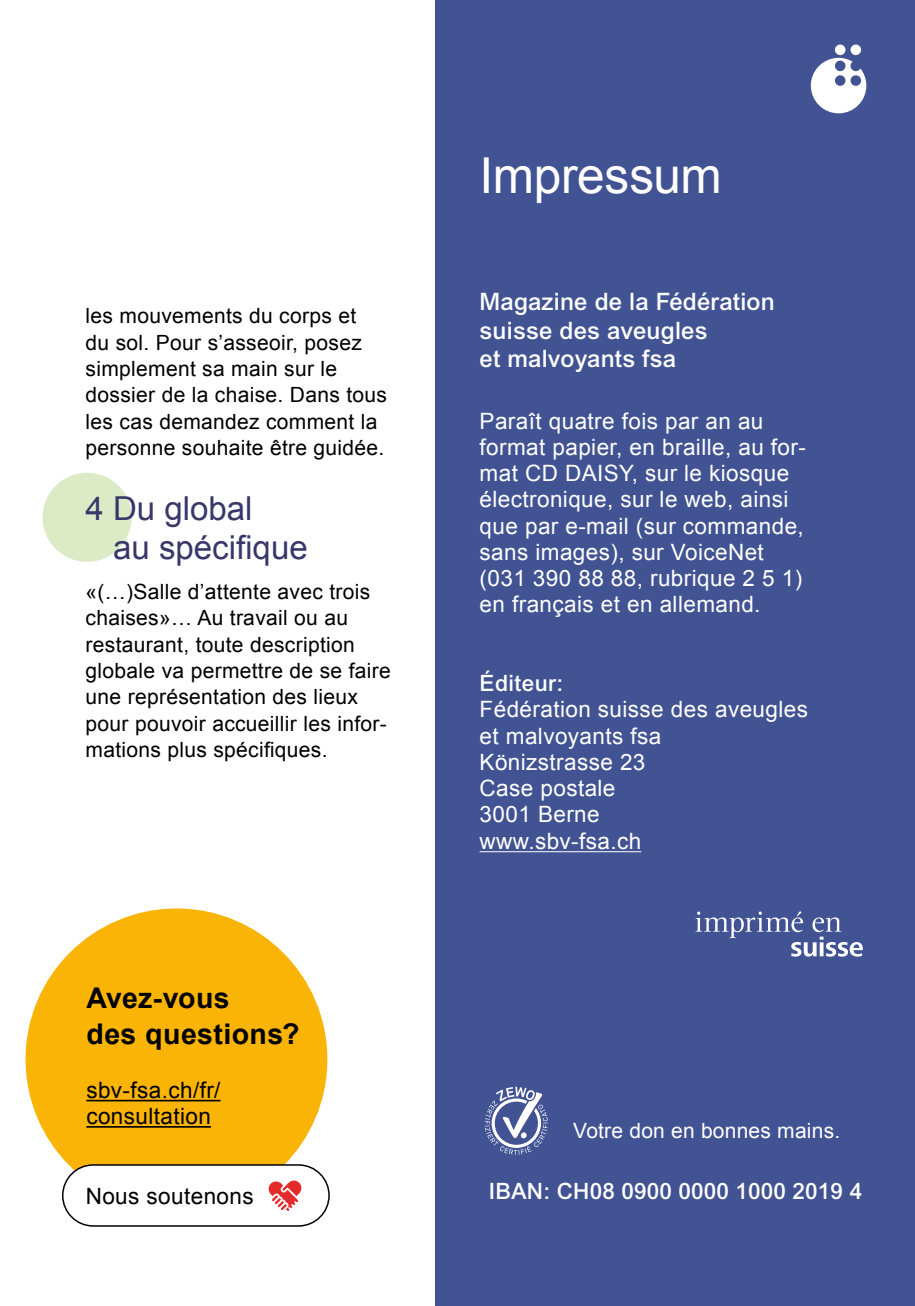
<style>
.page{position:relative;width:915px;height:1306px;background:#fff}
.page>*{position:absolute;margin:0;border:0;box-sizing:border-box;transform-origin:0 0}
.Impressum-Titel{font:49.5px "Arial";letter-spacing:-.01em;color:#fff}
.Titel_Tipps{font:33px/39px "Arial";color:#39376a}
.Box_Titel_Dunkelblau{font:700 28.5px/36px "Arial";letter-spacing:.015em;color:#000}
.Untertitel{font:500 24px/28.5px "Arial MT Pro";letter-spacing:.01em;color:#fff}
.Box_Grundtext_negativ{font:22.5px/26.2px "Arial";letter-spacing:.02em;color:#fff}
.Box_Grundtext_Dunkelbau{font:22.5px/26.2px "Arial";letter-spacing:.02em;color:#000}
.IBAN{font:500 22.5px "Arial MT Pro";letter-spacing:.01em;color:#fff}
.Grundtext_Absatz_nach{font:21px/26.2px "Arial";letter-spacing:.015em;color:#000}
.Bildlegende{font:21px "Arial";letter-spacing:.01em;color:#fff}
.s1{font-family:"Arial MT Pro";font-weight:500}
</style>
<div class="page">
<div style="left:435px;top:0;width:479px;height:1305px;background:#415393"></div>
<div style="left:43px;top:473px;width:89px;height:89px;background:#dceac5;border-radius:50%"></div>
<div style="left:26px;top:908px;width:301px;height:302px;background:#fab405;border-radius:50%"></div>
<hr style="left:86px;top:1099px;width:134px;height:2px;background:#000">
<hr style="left:86px;top:1125px;width:125px;height:2px;background:#000">
<hr style="left:479px;top:851px;width:162px;height:1px;background:#fff">
<div style="left:63px;top:1164px;width:266px;height:61px;background:#fff;border-radius:30px"></div>
<div style="left:62px;top:1164px;width:267px;height:62px;border:2px solid #000;border-radius:30px"></div>
<svg style="left:268px;top:1180px;width:34px;height:30px"></svg>
<svg style="left:695px;top:911px;width:167px;height:45px"></svg>
<svg style="left:810px;top:45px;width:56px;height:68px"></svg>
<svg style="left:484px;top:1086px;width:63px;height:68px"></svg>
<p class="Grundtext_Absatz_nach" style="left:85px;top:303px;width:303px">les mouvements du corps et<br>du sol. Pour sʼasseoir, posez simplement sa main sur le dossier de la chaise. Dans tous les cas demandez comment la personne souhaite être guidée.</p>
<h3 class="Titel_Tipps" style="left:113px;top:489px;width:196px;text-indent:-28px">4 Du global<br>au spécifique</h3>
<p class="Grundtext_Absatz_nach" style="left:85px;top:579px;width:307px">«(…)Salle dʼattente avec trois chaises»… Au travail ou au restaurant, toute description globale va permettre de se faire une représentation des lieux pour pouvoir accueillir les infor&shy;mations plus spécifiques.</p>
<h3 class="Box_Titel_Dunkelblau" style="left:86px;top:981px;width:215px">Avez-vous<br>des questions?</h3>
<p class="Box_Grundtext_Dunkelbau" style="left:86px;top:1077px;width:136px">sbv-fsa.ch/fr/ consultation</p>
<h2 class="Impressum-Titel" style="left:479px;top:143px;width:243px">Impressum</h2>
<h3 class="Untertitel" style="left:479px;top:288px;width:296px">Magazine de la Fédération suisse des aveugles<br>et malvoyants fsa</h3>
<p class="Box_Grundtext_negativ" style="left:479px;top:408px;width:328px">Paraît quatre fois par an au format papier, en braille, au for&shy;mat CD DAISY, sur le kiosque électronique, sur le web, ainsi que par e-mail (sur commande, sans images), sur VoiceNet (031 390 88 88, rubrique 2 5 1) en français et en allemand.</p>
<p class="Box_Grundtext_negativ" style="left:479px;top:670px;width:330px"><span class="s1">Éditeur:<br></span>Fédération suisse des aveugles et malvoyants fsa<br>Könizstrasse 23<br>Case postale<br>3001 Berne<br>www.sbv-fsa.ch</p>
<p class="Bildlegende" style="left:573px;top:1116px;width:268px">Votre don en bonnes mains.</p>
<p class="Box_Grundtext_Dunkelbau" style="left:86px;top:1182px;width:169px">Nous soutenons</p>
<p class="IBAN" style="left:489px;top:1177px;width:374px">IBAN: CH08 0900 0000 1000 2019 4</p>
</div>
